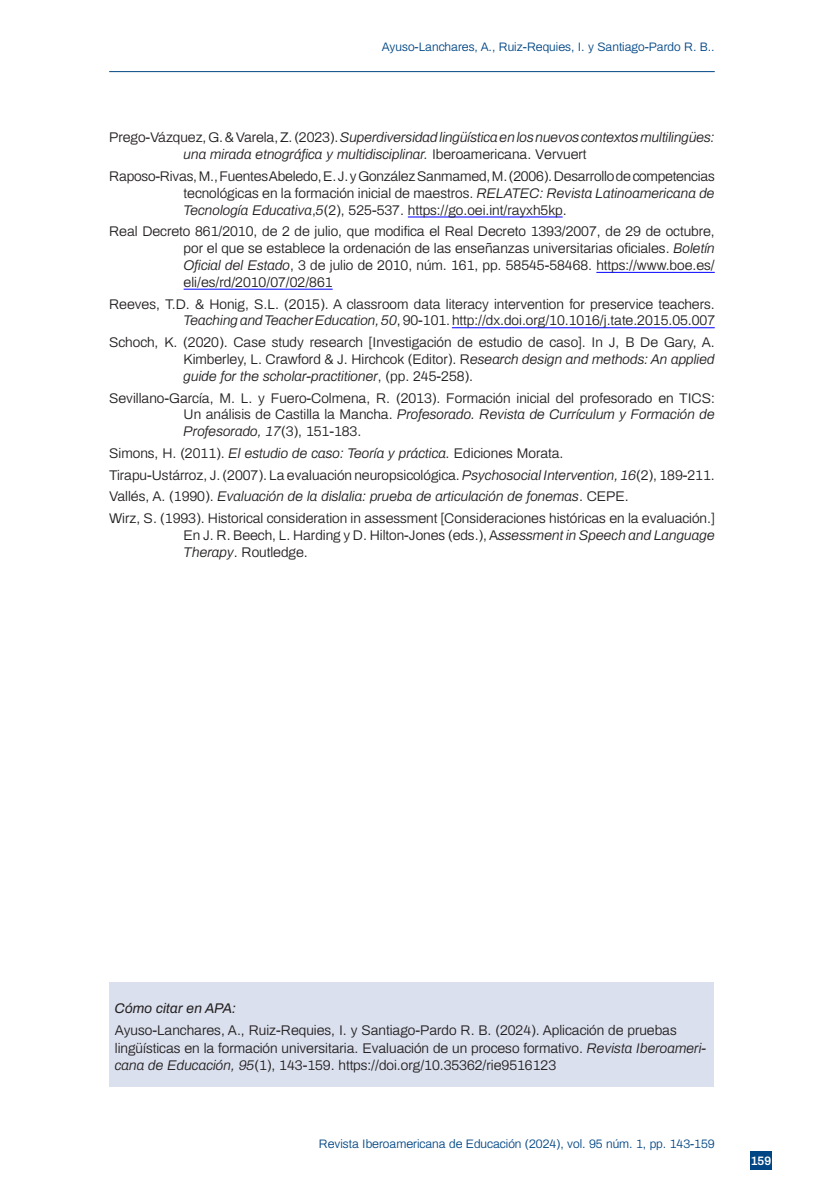
<style>
.page{position:relative;width:819px;height:1191px;background:#fff}
.page>*{position:absolute;margin:0;border:0;box-sizing:border-box;transform-origin:0 0}
.t1{font:300 14px/16.8px "Archivo";color:#231f20;text-align:justify}
.t2{font:italic 300 14px/16.8px "Archivo";letter-spacing:-.005em;color:#231f20}
.t3{font:italic 14px "Archivo";color:#231f20}
.t4{font:300 12.25px "Archivo";color:#004684}
.t5{font:600 12.25px "Archivo";color:#fff}
.s1{font-style:normal}
.s2{font-style:italic}
</style>
<div class="page">
<hr style="left:109px;top:71px;width:605px;height:1px;background:#004684">
<hr style="left:408px;top:217px;width:154px;height:1px;background:#00f">
<hr style="left:596px;top:272px;width:118px;height:1px;background:#00f">
<hr style="left:184px;top:289px;width:148px;height:1px;background:#00f">
<hr style="left:452px;top:327px;width:262px;height:1px;background:#00f">
<div style="left:750px;top:1151px;width:21px;height:19px;background:#004684"></div>
<div style="left:110px;top:982px;width:604px;height:104px;background:#dae0ed"></div>
<p class="t4" style="left:382px;top:38px;width:334px">Ayuso-Lanchares, A., Ruiz-Requies, I. y Santiago-Pardo R. B..</p>
<p class="t2" style="left:184px;top:128px;width:532px;text-indent:-74px"><span class="s1">Prego-Vázquez, G. &amp; Varela, Z. (2023).</span> Superdiversidad lingüística en los nuevos contextos multilingües: una mirada etnográfica y multidisciplinar. <span class="s1">Iberoamericana. Vervuert</span></p>
<p class="t1" style="left:184px;top:167px;width:532px;text-indent:-74px">Raposo-Rivas, M., Fuentes Abeledo, E. J. y González Sanmamed, M. (2006). Desarrollo de competencias tecnológicas en la formación inicial de maestros. <span class="s2">RELATEC: Revista Latinoamericana de Tecnología Educativa</span>,<span class="s2">5</span>(2), 525-537. https://go.oei.int/rayxh5kp.</p>
<p class="t1" style="left:184px;top:222px;width:532px;text-indent:-74px">Real Decreto 861/2010, de 2 de julio, que modifica el Real Decreto 1393/2007, de 29 de octubre, por el que se establece la ordenación de las enseñanzas universitarias oficiales. <span class="s2">Boletín Oficial del Estado</span>, 3 de julio de 2010, núm. 161, pp. 58545-58468. https://www.boe.es/ eli/es/rd/2010/07/02/861</p>
<p class="t1" style="left:109px;top:294px;width:607px;text-align:right">Reeves, T.D. &amp; Honig, S.L. (2015). A classroom data literacy intervention for preservice teachers.<br><span class="s2">Teaching and Teacher Education, 50</span>, 90-101. http://dx.doi.org/10.1016/j.tate.2015.05.007</p>
<p class="t1" style="left:184px;top:333px;width:532px;text-indent:-74px">Schoch, K. (2020). Case study research [Investigación de estudio de caso]. In J, B De Gary, A.<br>Kimberley, L. Crawford &amp; J. Hirchcok (Editor). R<span class="s2">esearch design and methods: An applied guide for the scholar-practitioner</span>, (pp. 245-258).</p>
<p class="t1" style="left:184px;top:388px;width:532px;text-indent:-74px">Sevillano-García, M. L. y Fuero-Colmena, R. (2013). Formación inicial del profesorado en TICS:<br>Un análisis de Castilla la Mancha. <span class="s2">Profesorado. Revista de Currículum y Formación de Profesorado, 17</span>(3), 151-183.</p>
<p class="t1" style="left:109px;top:441px;width:607px;line-height:21.7px;text-align:left">Simons, H. (2011). <span class="s2">El estudio de caso: Teoría y práctica.</span> Ediciones Morata.<br>Tirapu-Ustárroz, J. (2007). La evaluación neuropsicológica. <span class="s2">Psychosocial Intervention, 16</span>(2), 189-211.<br>Vallés, A. (1990). <span class="s2">Evaluación de la dislalia: prueba de articulación de fonemas</span>. CEPE.<br>Wirz, S. (1993). Historical consideration in assessment [Consideraciones históricas en la evaluación.]</p>
<p class="t1" style="left:184px;top:526px;width:532px">En J. R. Beech, L. Harding y D. Hilton-Jones (eds.), A<span class="s2">ssessment in Speech and Language<br>Therapy</span>. Routledge.</p>
<p class="t3" style="left:115px;top:997px;width:123px">Cómo citar en APA:</p>
<p class="t1" style="left:115px;top:1020px;width:592px;line-height:17.5px;text-align:left">Ayuso-Lanchares, A., Ruiz-Requies, I. y Santiago-Pardo R. B. (2024). Aplicación de pruebas lingüísticas en la formación universitaria. Evaluación de un proceso formativo. <span class="s2">Revista Iberoameri&shy;cana de Educación, 95</span>(1), 143-159. https://doi.org/10.35362/rie9516123</p>
<p class="t4" style="left:319px;top:1135px;width:397px">Revista Iberoamericana de Educación (2024), vol. 95 núm. 1, pp. 143-159</p>
<p class="t5" style="left:750px;top:1152px;width:22px">159</p>
</div>
